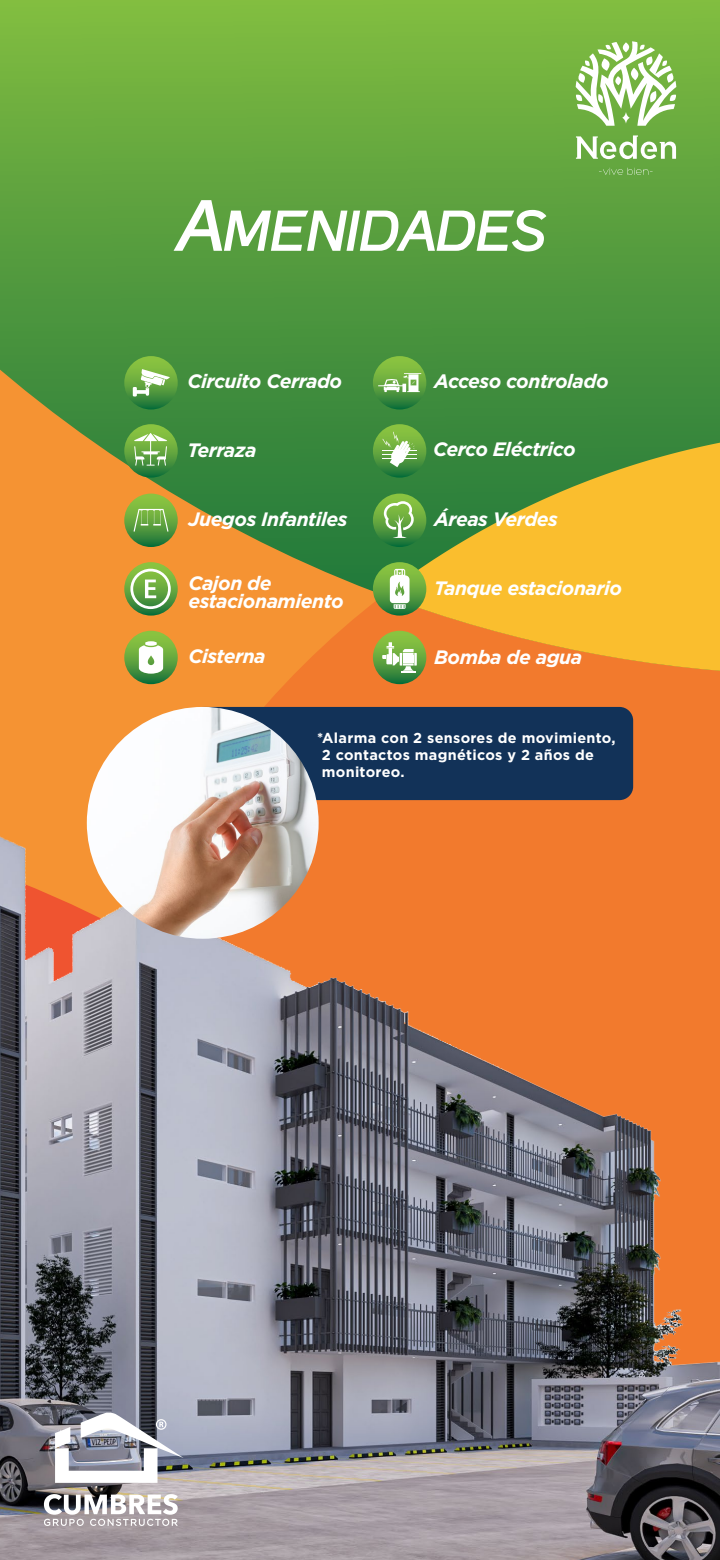
<style>
.page{position:relative;width:720px;height:1560px;background:#fff}
.page>*{position:absolute;margin:0;border:0;box-sizing:border-box;transform-origin:0 0}
.t1{font:italic 700 57.9px "Casper";letter-spacing:-.05em;color:#fff}
.t2{font:italic 700 19.4px/17.9px "Gotham";letter-spacing:-.025em;color:#fff}
.t3{font:700 14.4px/17.3px "Gotham";letter-spacing:.02em;color:#fff}
.s1{font-size:72.9px}
</style>
<div class="page">
<svg style="left:0;top:0;width:720px;height:178px;background:#72b13f"></svg>
<svg style="left:0;top:178px;width:720px;height:278px;background:#51963d"></svg>
<div style="left:418px;top:431px;width:302px;height:25px;background:#37873c"></div>
<img style="left:0;top:456px;width:720px;height:1104px">
<svg style="left:575px;top:41px;width:102px;height:85px"></svg>
<svg style="left:576px;top:135px;width:100px;height:24px"></svg>
<svg style="left:599px;top:168px;width:54px;height:7px"></svg>
<svg style="left:55px;top:1412px;width:129px;height:71px"></svg>
<svg style="left:44px;top:1494px;width:134px;height:32px"></svg>
<div style="left:190px;top:707px;width:443px;height:93px;background:#123258;border-radius:14px"></div>
<svg style="left:124px;top:494px;width:54px;height:53px"></svg>
<svg style="left:134px;top:509px;width:34px;height:23px"></svg>
<svg style="left:373px;top:356px;width:53px;height:54px"></svg>
<svg style="left:378px;top:373px;width:43px;height:19px"></svg>
<svg style="left:373px;top:424px;width:53px;height:54px"></svg>
<hr style="left:382px;top:450px;width:34px;height:1px;background:#fff">
<hr style="left:382px;top:454px;width:34px;height:1px;background:#fff">
<hr style="left:382px;top:458px;width:34px;height:1px;background:#fff">
<svg style="left:382px;top:432px;width:33px;height:35px"></svg>
<svg style="left:124px;top:356px;width:54px;height:54px"></svg>
<svg style="left:133px;top:369px;width:37px;height:27px"></svg>
<svg style="left:124px;top:424px;width:54px;height:54px"></svg>
<svg style="left:134px;top:433px;width:33px;height:33px"></svg>
<svg style="left:373px;top:494px;width:53px;height:53px"></svg>
<svg style="left:384px;top:501px;width:30px;height:37px"></svg>
<svg style="left:124px;top:562px;width:54px;height:54px"></svg>
<svg style="left:130px;top:569px;width:41px;height:40px"></svg>
<svg style="left:373px;top:562px;width:53px;height:54px"></svg>
<svg style="left:390px;top:569px;width:20px;height:40px"></svg>
<svg style="left:124px;top:631px;width:54px;height:53px"></svg>
<svg style="left:139px;top:641px;width:24px;height:33px"></svg>
<svg style="left:373px;top:631px;width:53px;height:53px"></svg>
<svg style="left:382px;top:642px;width:35px;height:31px"></svg>
<img style="left:87px;top:707px;width:232px;height:232px;border-radius:116px">
<h1 class="t1" style="left:175px;top:200px;width:373px"><span class="s1">A</span>MENIDADES</h1>
<p class="t2" style="left:188px;top:372px;width:156px">Circuito Cerrado</p>
<p class="t2" style="left:434px;top:372px;width:176px">Acceso controlado</p>
<p class="t2" style="left:188px;top:441px;width:70px">Terraza</p>
<p class="t2" style="left:433px;top:440px;width:144px">Cerco Eléctrico</p>
<p class="t2" style="left:188px;top:510px;width:161px">Juegos Infantiles</p>
<p class="t2" style="left:434px;top:510px;width:125px">Áreas Verdes</p>
<p class="t2" style="left:188px;top:574px;width:157px">Cajon de estacionamiento</p>
<p class="t2" style="left:434px;top:579px;width:190px">Tanque estacionario</p>
<p class="t2" style="left:188px;top:647px;width:79px">Cisterna</p>
<p class="t2" style="left:434px;top:648px;width:150px">Bomba de agua</p>
<p class="t3" style="left:322px;top:729px;width:295px;text-indent:-5px">*Alarma con 2 sensores de movimiento,<br>2 contactos magnéticos y 2 años de monitoreo.</p>
</div>
